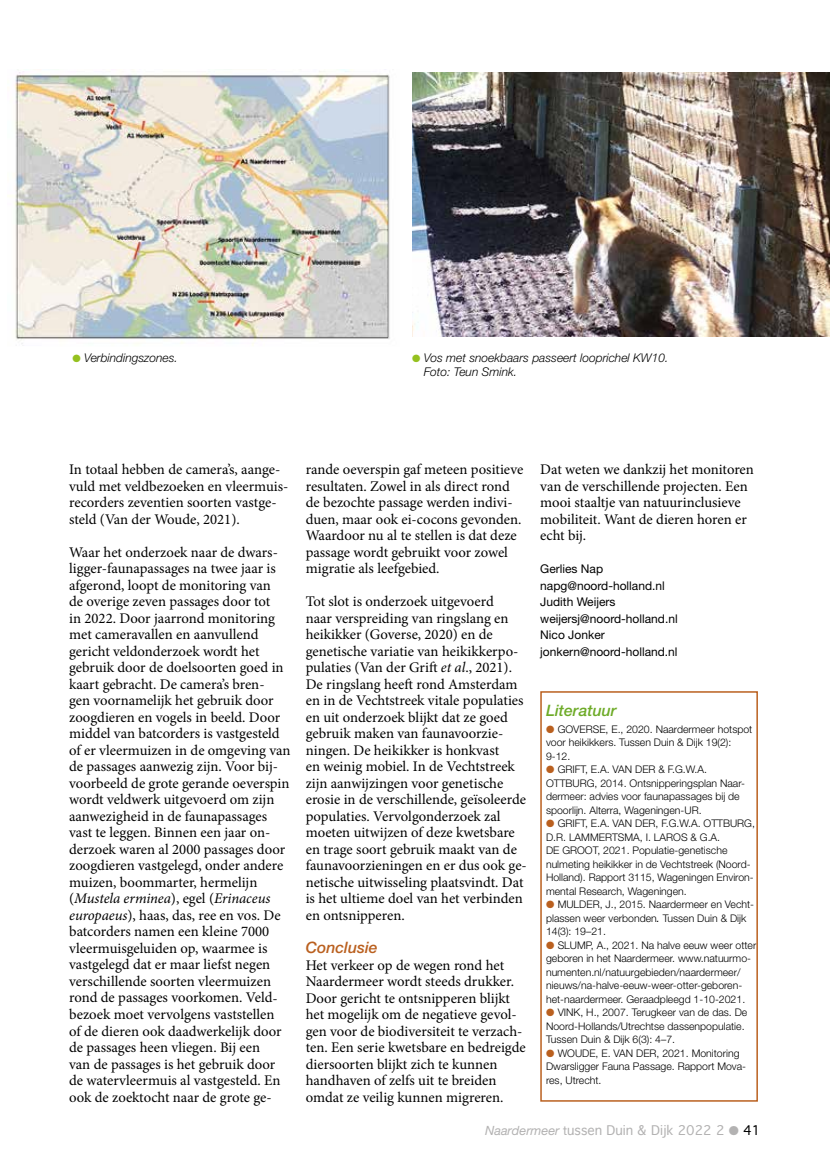
<style>
.page{position:relative;width:830px;height:1174px;background:#fff}
.page>*{position:absolute;margin:0;border:0;box-sizing:border-box;transform-origin:0 0}
.t1{font:italic 500 15.75px "Helvetica Neue LT Std";color:#6eab28}
.t2{font:italic 500 15.75px "Helvetica Neue LT Std";color:#ba601f}
.t3{font:14.7px/16.5px "Minion Pro";color:#000}
.t4{font:12.75px "Geneva";color:#b3b2b2}
.t5{font:12px/16.5px "Helvetica Neue LT Std";color:#000}
.t6{font:italic 300 12px/14.4px "Helvetica Neue LT Std";color:#000}
.t7{font:300 10.5px/13.5px "Helvetica Neue LT Std";color:#000}
.s1{color:#95c11f}
.s2{font-style:italic}
.s3{color:#ba601f}
.s4{font-weight:400;font-style:italic}
.s5{font-family:"Helvetica Neue LT Std";font-style:italic}
.s6{font-family:"Helvetica Neue LT Std"}
.s7{color:#000}
</style>
<div class="page">
<div style="left:540px;top:691px;width:217px;height:410px;border:2px solid #ba601f"></div>
<img style="left:8px;top:69px;width:382px;height:277px">
<img style="left:412px;top:73px;width:417px;height:264px">
<p class="t6" style="left:72px;top:350px;width:107px"><span class="s1">●</span> Verbindingszones.</p>
<p class="t6" style="left:423px;top:350px;width:246px;text-indent:-12px"><span class="s1">●</span> Vos met snoekbaars passeert looprichel KW10.<br>Foto: Teun Smink.</p>
<p class="t3" style="left:69px;top:461px;width:220px">In totaal hebben de camera’s, aange&shy;vuld met veldbezoeken en vleermuis&shy;recorders zeventien soorten vastge&shy;steld (Van der Woude, 2021).</p>
<p class="t3" style="left:69px;top:544px;width:223px">Waar het onderzoek naar de dwars&shy;ligger-faunapassages na twee jaar is afgerond, loopt de monitoring van<br>de overige zeven passages door tot<br>in 2022. Door jaarrond monitoring met cameravallen en aanvullend gericht veldonderzoek wordt het gebruik door de doelsoorten goed in kaart gebracht. De camera’s bren-<br>gen voornamelijk het gebruik door zoogdieren en vogels in beeld. Door middel van batcorders is vastgesteld of er vleermuizen in de omgeving van de passages aanwezig zijn. Voor bij&shy;voorbeeld de grote gerande oeverspin wordt veldwerk uitgevoerd om zijn aanwezigheid in de faunapassages vast te leggen. Binnen een jaar on&shy;derzoek waren al 2000 passages door zoogdieren vastgelegd, onder andere muizen, boommarter, hermelijn (<span class="s2">Mustela erminea</span>), egel (<span class="s2">Erinaceus europaeus</span>), haas, das, ree en vos. De batcorders namen een kleine 7000 vleermuisgeluiden op, waarmee is vastgelegd dat er maar liefst negen verschillende soorten vleermuizen rond de passages voorkomen. Veld&shy;bezoek moet vervolgens vaststellen<br>of de dieren ook daadwerkelijk door de passages heen vliegen. Bij een<br>van de passages is het gebruik door de watervleermuis al vastgesteld. En ook de zoektocht naar de grote ge-</p>
<p class="t3" style="left:305px;top:461px;width:219px">rande oeverspin gaf meteen positieve resultaten. Zowel in als direct rond de bezochte passage werden indivi&shy;duen, maar ook ei-cocons gevonden.<br>Waardoor nu al te stellen is dat deze passage wordt gebruikt voor zowel migratie als leefgebied.</p>
<p class="t3" style="left:305px;top:593px;width:222px">Tot slot is onderzoek uitgevoerd<br>naar verspreiding van ringslang en heikikker (Goverse, 2020) en de genetische variatie van heikikkerpo&shy;pulaties (Van der Grift <span class="s2">et al</span>., 2021).<br>De ringslang heeft rond Amsterdam en in de Vechtstreek vitale populaties en uit onderzoek blijkt dat ze goed gebruik maken van faunavoorzie&shy;ningen. De heikikker is honkvast<br>en weinig mobiel. In de Vechtstreek zijn aanwijzingen voor genetische erosie in de verschillende, geïsoleerde populaties. Vervolgonderzoek zal moeten uitwijzen of deze kwetsbare en trage soort gebruik maakt van de faunavoorzieningen en er dus ook ge&shy;netische uitwisseling plaatsvindt. Dat is het ultieme doel van het verbinden en ontsnipperen.</p>
<p class="t2" style="left:305px;top:938px;width:73px">Conclusie</p>
<p class="t3" style="left:305px;top:956px;width:221px">Het verkeer op de wegen rond het Naardermeer wordt steeds drukker.<br>Door gericht te ontsnipperen blijkt het mogelijk om de negatieve gevol&shy;gen voor de biodiversiteit te verzach&shy;ten. Een serie kwetsbare en bedreigde diersoorten blijkt zich te kunnen handhaven of zelfs uit te breiden omdat ze veilig kunnen migreren.</p>
<p class="t3" style="left:540px;top:461px;width:215px">Dat weten we dankzij het monitoren van de verschillende projecten. Een mooi staaltje van natuurinclusieve mobiliteit. Want de dieren horen er echt bij.</p>
<p class="t5" style="left:540px;top:560px;width:139px">Gerlies Nap napg@noord-holland.nl<br>Judith Weijers weijersj@noord-holland.nl<br>Nico Jonker jonkern@noord-holland.nl</p>
<p class="t1" style="left:545px;top:701px;width:72px">Literatuur</p>
<p class="t7" style="left:545px;top:722px;width:208px"><span class="s3">●</span> GOVERSE, E., 2020. Naardermeer hotspot voor heikikkers. Tussen Duin &amp; Dijk 19(2):<br>9-12.</p>
<p class="t7" style="left:545px;top:762px;width:200px"><span class="s3">●</span> GRIFT, E.A. VAN DER &amp; F.G.W.A.<br>OTTBURG, 2014. Ontsnipperingsplan Naar&shy;dermeer: advies voor faunapassages bij de spoorlijn. Alterra, Wageningen-UR.</p>
<p class="t7" style="left:545px;top:816px;width:210px"><span class="s3">●</span> GRIFT, E.A. VAN DER, F.G.W.A. OTTBURG, D.R. LAMMERTSMA, I. LAROS &amp; G.A.<br>DE GROOT, 2021. Populatie-genetische nulmeting heikikker in de Vechtstreek (Noord-Holland). Rapport 3115, Wageningen Environ&shy;mental Research, Wageningen.</p>
<p class="t7" style="left:545px;top:897px;width:209px"><span class="s3">●</span> MULDER, J., 2015. Naardermeer en Vecht&shy;plassen weer verbonden<span class="s4">.</span> Tussen Duin &amp; Dijk<br>14(3): 19–21.</p>
<p class="t7" style="left:545px;top:938px;width:212px"><span class="s3">●</span> SLUMP, A., 2021. Na halve eeuw weer otter geboren in het Naardermeer. www.natuurmo&shy;numenten.nl/natuurgebieden/naardermeer/ nieuws/na-halve-eeuw-weer-otter-geboren&shy;het-naardermeer. Geraadpleegd 1-10-2021.</p>
<p class="t7" style="left:545px;top:1005px;width:203px"><span class="s3">●</span> VINK, H., 2007. Terugkeer van de das. De<br>Noord-Hollands/Utrechtse dassenpopulatie.<br>Tussen Duin &amp; Dijk 6(3): 4–7.</p>
<p class="t7" style="left:545px;top:1046px;width:201px"><span class="s3">●</span> WOUDE, E. VAN DER, 2021. Monitoring<br>Dwarsligger Fauna Passage. Rapport Mova&shy;res, Utrecht.</p>
<p class="t4" style="left:485px;top:1122px;width:276px"><span class="s5">Naardermeer</span> <span class="s6">t</span>ussen Duin &amp; Dijk 2022 2 ● <span class="s7">41</span></p>
</div>
